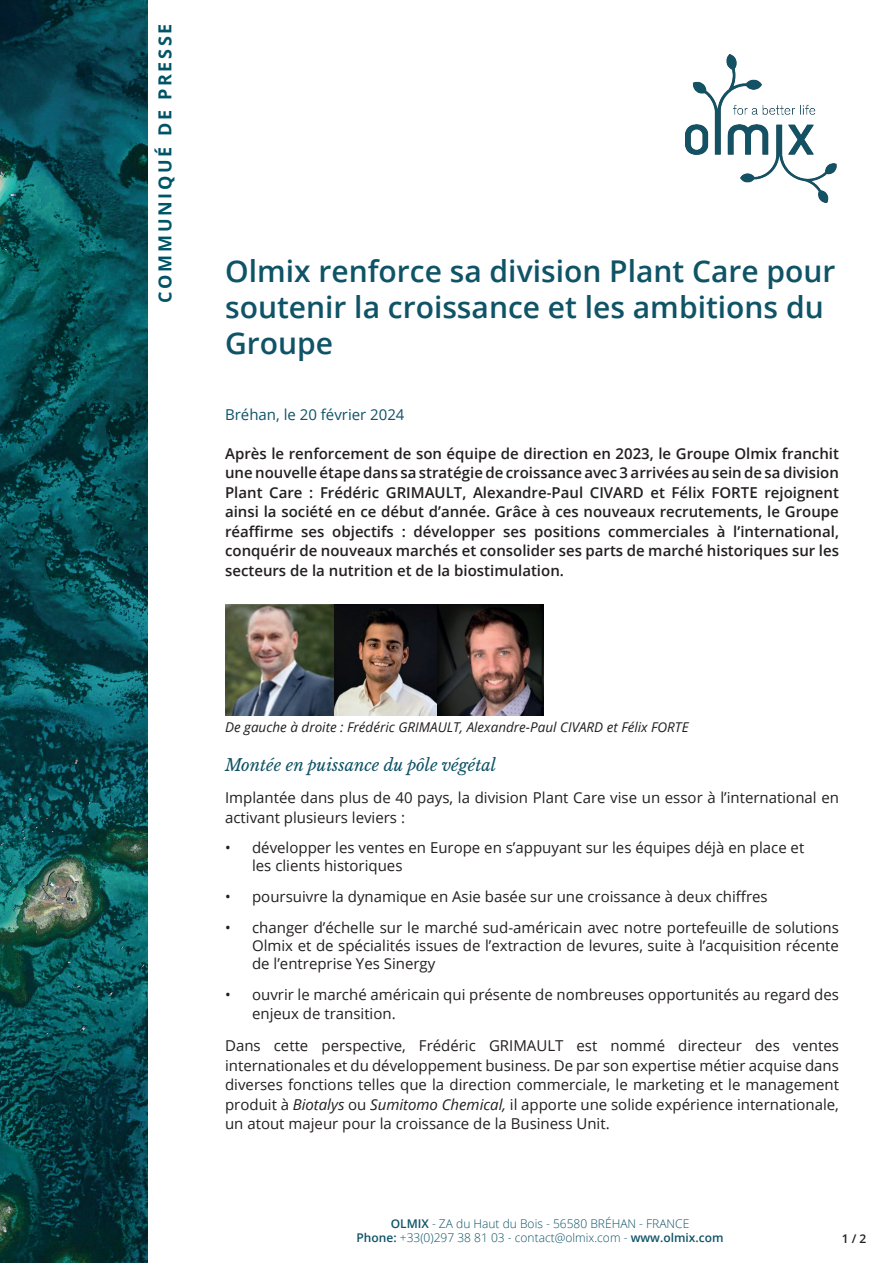
<style>
.page{position:relative;width:893px;height:1263px;background:#fff}
.page>*{position:absolute;margin:0;border:0;box-sizing:border-box;transform-origin:0 0}
.t1{font:600 30px/36px "Open Sans";color:#0e5366}
.t2{font:700 18px "Open Sans";letter-spacing:.15em;color:#005467}
.t3{font:italic 16.5px "Libre Baskerville";color:#0e5366}
.t4{font:15px/19.5px "Open Sans";color:#231f20}
.t5{font:600 15px/19.5px "Open Sans";color:#231f20;text-align:justify}
.t6{font:15px "Open Sans";color:#0e5366}
.t7{font:italic 13.5px "Open Sans";color:#231f20}
.t8{font:300 12px/14.4px "Open Sans";color:#0e5366;text-align:center}
.t9{font:600 12px "Open Sans";color:#231f20}
.s1{font-style:italic}
.s2{font-weight:600}
</style>
<div class="page">
<img style="left:0;top:0;width:148px;height:1263px">
<img style="left:686px;top:54px;width:151px;height:148px">
<img style="left:225px;top:605px;width:212px;height:110px">
<img style="left:437px;top:605px;width:106px;height:110px">
<p class="t2" style="left:152px;top:303px;width:281px;rotate:-90deg">COMMUNIQUÉ DE PRESSE</p>
<h1 class="t1" style="left:225px;top:252px;width:612px">Olmix renforce sa division Plant Care pour soutenir la croissance et les ambitions du<br>Groupe</h1>
<p class="t6" style="left:225px;top:404px;width:181px">Bréhan, le 20 février 2024</p>
<p class="t5" style="left:225px;top:443px;width:615px">Après le renforcement de son équipe de direction en 2023, le Groupe Olmix franchit une nouvelle étape dans sa stratégie de croissance avec 3 arrivées au sein de sa division Plant Care : Frédéric GRIMAULT, Alexandre-Paul CIVARD et Félix FORTE rejoignent ainsi la société en ce début d’année. Grâce à ces nouveaux recrutements, le Groupe réaffirme ses objectifs : développer ses positions commerciales à l’international, conquérir de nouveaux marchés et consolider ses parts de marché historiques sur les secteurs de la nutrition et de la biostimulation.</p>
<p class="t7" style="left:225px;top:718px;width:465px">De gauche à droite : Frédéric GRIMAULT, Alexandre-Paul CIVARD et Félix FORTE</p>
<p class="t3" style="left:225px;top:755px;width:272px">Montée en puissance du pôle végétal</p>
<p class="t4" style="left:225px;top:787px;width:615px">Implantée dans plus de 40 pays, la division Plant Care vise un essor à l’international en activant plusieurs leviers :</p>
<p class="t4" style="left:252px;top:838px;width:554px;line-height:18px;text-indent:-27px">• développer les ventes en Europe en s’appuyant sur les équipes déjà en place et les clients historiques</p>
<p class="t4" style="left:225px;top:886px;width:544px">• poursuivre la dynamique en Asie basée sur une croissance à deux chiffres</p>
<p class="t4" style="left:252px;top:918px;width:588px;line-height:18px;text-align:justify;text-indent:-27px">• changer d’échelle sur le marché sud-américain avec notre portefeuille de solutions Olmix et de spécialités issues de l’extraction de levures, suite à l’acquisition récente de l’entreprise Yes Sinergy</p>
<p class="t4" style="left:252px;top:984px;width:588px;text-indent:-27px">• ouvrir le marché américain qui présente de nombreuses opportunités au regard des enjeux de transition.</p>
<p class="t4" style="left:225px;top:1036px;width:615px;text-align:justify">Dans cette perspective, Frédéric GRIMAULT est nommé directeur des ventes internationales et du développement business. De par son expertise métier acquise dans diverses fonctions telles que la direction commerciale, le marketing et le management produit à <span class="s1">Biotalys</span> ou <span class="s1">Sumitomo Chemical,</span> il apporte une solide expérience internationale, un atout majeur pour la croissance de la Business Unit.</p>
<p class="t8" style="left:357px;top:1215px;width:369px"><span class="s2">OLMIX</span> - ZA du Haut du Bois - 56580 BRÉHAN - FRANCE<br><span class="s2">Phone:</span> +33(0)297 38 81 03 - contact@olmix.com - <span class="s2">www.olmix.com</span></p>
<p class="t9" style="left:842px;top:1230px;width:26px">1 / 2</p>
</div>
